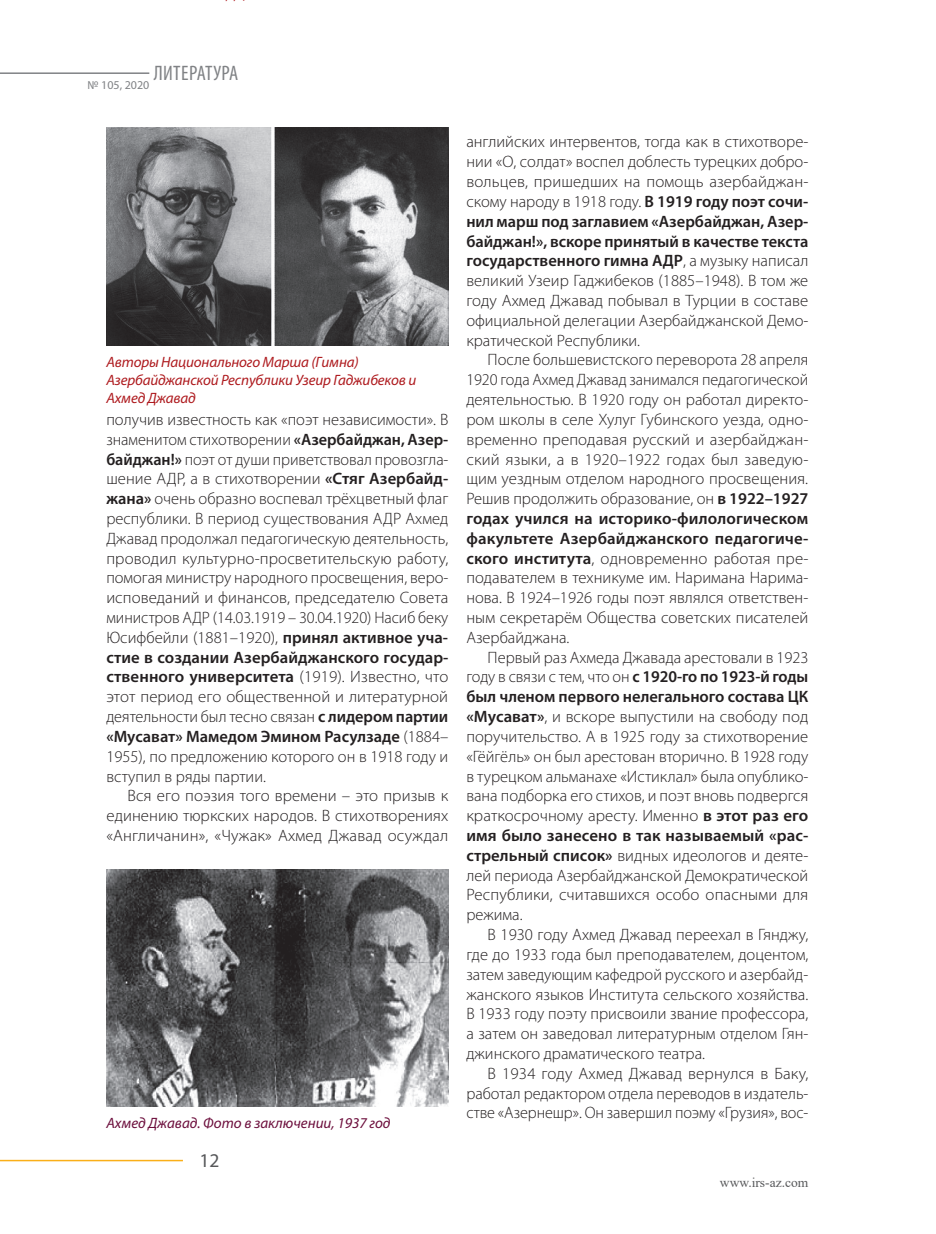
<style>
.page{position:relative;width:936px;height:1234px;background:#fff}
.page>*{position:absolute;margin:0;border:0;box-sizing:border-box;transform-origin:0 0}
.t1{font:condensed 21px "Myriad Pro";letter-spacing:.02em;color:#808285}
.t2{font:19.5px "Myriad Pro";color:#57585a}
.t3{font:300 16.5px/19.8px "Myriad Pro";color:#231f20;text-align:justify}
.t4{font:italic 15px/18px "Myriad Pro";letter-spacing:-.01em;color:#ae1a1e}
.t5{font:italic 15px "Myriad Pro";color:#6c0e3c}
.t6{font:13.5px "Times New Roman";color:#57585a}
.s1{font-weight:600}
</style>
<div class="page">
<hr style="left:0;top:72px;width:149px;height:2px;background:#808285">
<hr style="left:0;top:1159px;width:183px;height:1px;background:#faaf18">
<img style="left:106px;top:128px;width:342px;height:217px">
<img style="left:106px;top:869px;width:342px;height:237px">
<p class="t1" style="left:88px;top:60px;width:152px"><sub>№</sub> <sub>105,</sub> <sub>2020</sub> ЛИТЕРАТУРА</p>
<p class="t4" style="left:106px;top:352px;width:311px">Авторы Национального Марша (Гимна)<br>Азербайджанской Республики Узеир Гаджибеков и<br>Ахмед Джавад</p>
<p class="t3" style="left:106px;top:409px;width:343px">получив известность как «поэт независимости». В знаменитом стихотворении <span class="s1">«Азербайджан, Азер&shy;байджан!»</span> поэт от души приветствовал провозгла&shy;шение АДР, а в стихотворении <span class="s1">«Стяг Азербайд&shy;жана»</span> очень образно воспевал трёхцветный флаг республики. В период существования АДР Ахмед Джавад продолжал педагогическую деятельность, проводил культурно-просветительскую работу, помогая министру народного просвещения, веро&shy;исповеданий и финансов, председателю Совета министров АДР (14.03.1919 – 30.04.1920) Насиб беку Юсифбейли (1881–1920), <span class="s1">принял активное уча&shy;стие в создании Азербайджанского государ&shy;ственного университета</span> (1919). Известно, что этот период его общественной и литературной деятельности был тесно связан <span class="s1">с лидером партии «Мусават» Мамедом Эмином Расулзаде</span> (1884– 1955), по предложению которого он в 1918 году и вступил в ряды партии.</p>
<p class="t3" style="left:106px;top:785px;width:343px;text-indent:21px">Вся его поэзия того времени – это призыв к единению тюркских народов. В стихотворениях «Англичанин», «Чужак» Ахмед Джавад осуждал</p>
<p class="t5" style="left:106px;top:1112px;width:285px">Ахмед Джавад. Фото в заключении, 1937 год</p>
<p class="t2" style="left:200px;top:1147px;width:22px">12</p>
<p class="t3" style="left:466px;top:132px;width:343px">английских интервентов, тогда как в стихотворе&shy;нии «О, солдат» воспел доблесть турецких добро&shy;вольцев, пришедших на помощь азербайджан&shy;скому народу в 1918 году. <span class="s1">В 1919 году поэт сочи&shy;нил марш под заглавием «Азербайджан, Азер&shy;байджан!», вскоре принятый в качестве текста государственного гимна АДР</span>, а музыку написал великий Узеир Гаджибеков (1885–1948). В том же году Ахмед Джавад побывал в Турции в составе официальной делегации Азербайджанской Демо&shy;кратической Республики.</p>
<p class="t3" style="left:466px;top:350px;width:343px;text-indent:21px">После большевистского переворота 28 апреля 1920 года Ахмед Джавад занимался педагогической деятельностью. В 1920 году он работал директо&shy;ром школы в селе Хулуг Губинского уезда, одно&shy;временно преподавая русский и азербайджан&shy;ский языки, а в 1920–1922 годах был заведую&shy;щим уездным отделом народного просвещения.<br>Решив продолжить образование, он <span class="s1">в 1922–1927 годах учился на историко-филологическом факультете Азербайджанского педагогиче&shy;ского института</span>, одновременно работая пре&shy;подавателем в техникуме им. Наримана Нарима&shy;нова. В 1924–1926 годы поэт являлся ответствен&shy;ным секретарём Общества советских писателей Азербайджана.</p>
<p class="t3" style="left:466px;top:647px;width:343px;text-indent:21px">Первый раз Ахмеда Джавада арестовали в 1923 году в связи с тем, что он <span class="s1">с 1920-го по 1923-й годы был членом первого нелегального состава ЦК «Мусават»</span>, и вскоре выпустили на свободу под поручительство. А в 1925 году за стихотворение «Гёйгёль» он был арестован вторично. В 1928 году в турецком альманахе «Истиклал» была опублико&shy;вана подборка его стихов, и поэт вновь подвергся краткосрочному аресту. Именно <span class="s1">в этот раз его имя было занесено в так называемый «рас&shy;стрельный список»</span> видных идеологов и деяте&shy;лей периода Азербайджанской Демократической Республики, считавшихся особо опасными для режима.</p>
<p class="t3" style="left:466px;top:924px;width:343px;text-indent:21px">В 1930 году Ахмед Джавад переехал в Гянджу, где до 1933 года был преподавателем, доцентом, затем заведующим кафедрой русского и азербайд&shy;жанского языков Института сельского хозяйства.<br>В 1933 году поэту присвоили звание профессора, а затем он заведовал литературным отделом Гян&shy;джинского драматического театра.</p>
<p class="t3" style="left:466px;top:1062px;width:343px;text-indent:21px">В 1934 году Ахмед Джавад вернулся в Баку, работал редактором отдела переводов в издатель&shy;стве «Азернешр». Он завершил поэму «Грузия», вос-</p>
<p class="t6" style="left:720px;top:1172px;width:90px">www.irs-az.com</p>
</div>
